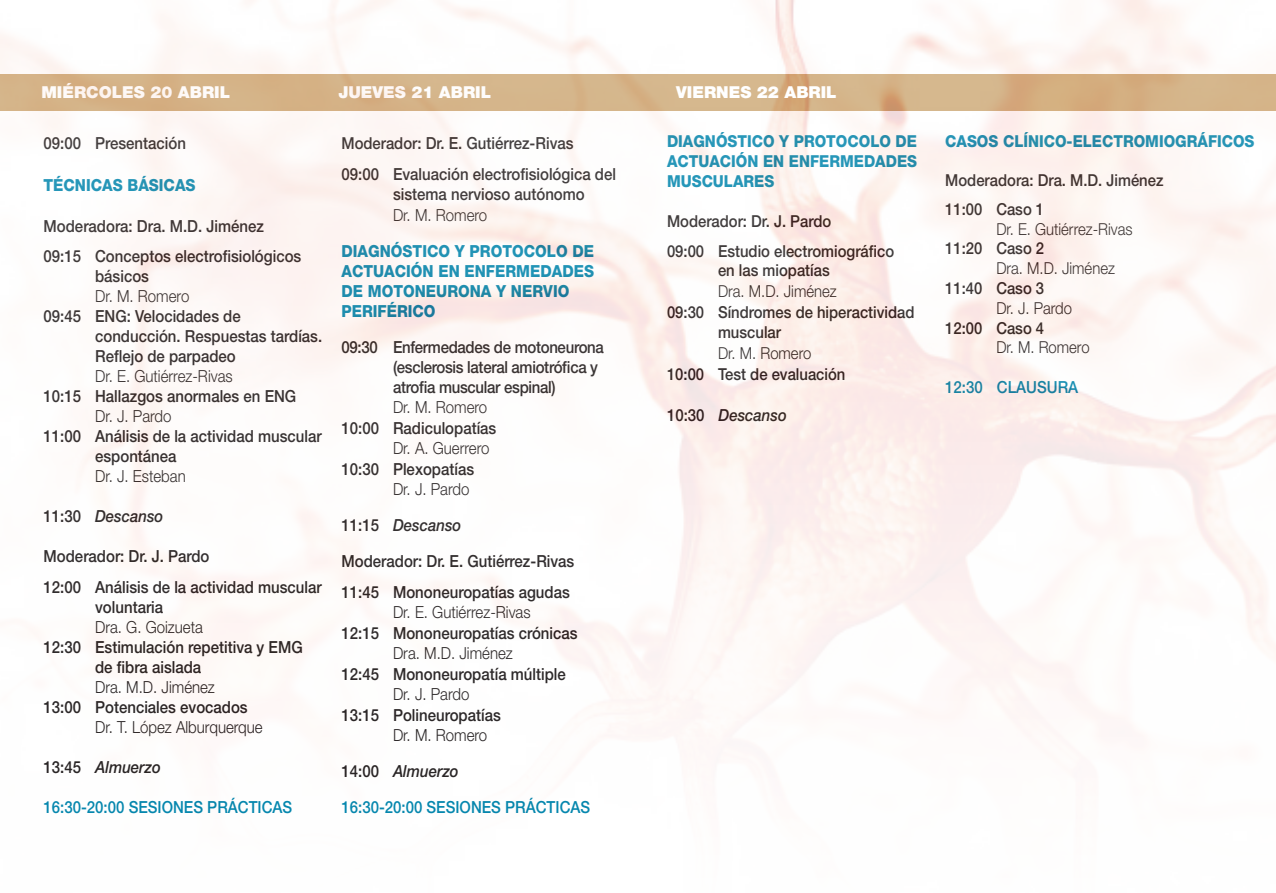
<style>
.page{position:relative;width:1276px;height:893px;background:#fff}
.page>*{position:absolute;margin:0;border:0;box-sizing:border-box;transform-origin:0 0}
.t1{font:500 16.65px/20px "Helvetica Neue LT Std";color:#231f20;scale:.9 1}
.t2{font:300 16.65px "Helvetica Neue LT Std";color:#231f20;scale:.9 1}
.t3{font:500 16.65px/36px "Helvetica Neue LT Std";color:#0085ad;scale:.9 1}
.t4{font:800 16.65px/20px "Helvetica Neue LT Std";color:#0085ad;scale:.9 1}
.t5{font:500 16.65px/20px "Helvetica Neue LT Std";letter-spacing:-.02em;color:#231f20;scale:.9 1}
.t6{font:italic 500 16.65px "Helvetica Neue LT Std";color:#231f20;scale:.9 1}
.t7{font:500 16.5px/29.4px "Helvetica Neue LT Std";color:#231f20;scale:.9 1}
.t8{font:800 16.5px/20px "Helvetica Neue LT Std";color:#0085ad;text-align:justify;scale:.9 1}
.t9{font:300 16.5px "Helvetica Neue LT Std";color:#231f20;scale:.9 1}
.t10{font:900 16.5px "Helvetica Neue LT Std";color:#fff}
.s1{font-style:normal}
.s2{font-size:16.5px}
.s3{font-weight:300}
.s4{font-style:italic}
.s5{font-weight:300;color:#231f20}
.s6{color:#231f20}
.s7{font-style:italic;color:#231f20}
</style>
<div class="page">
<img style="left:0;top:0;width:1276px;height:701px">
<p class="t10" style="left:41px;top:82px;width:190px">MIÉRCOLES 20 ABRIL</p>
<p class="t10" style="left:338px;top:82px;width:154px">JUEVES 21 ABRIL</p>
<p class="t10" style="left:676px;top:82px;width:162px">VIERNES 22 ABRIL</p>
<p class="t1" style="left:44px;top:133px;width:160px">09:00 Presentación</p>
<p class="t4" style="left:44px;top:175px;width:170px">TÉCNICAS BÁSICAS</p>
<p class="t1" style="left:44px;top:210px;width:288px;line-height:30.6px">Moderadora: Dra. M.D. Jiménez<br>09:15 Conceptos electrofisiológicos</p>
<p class="t1" style="left:95px;top:266px;width:61px">básicos</p>
<p class="t2" style="left:95px;top:286px;width:106px">Dr. M. Romero</p>
<p class="t1" style="left:95px;top:306px;width:254px;text-indent:-52px">09:45 ENG: Velocidades de conducción. Respuestas tardías.<br>Reflejo de parpadeo</p>
<p class="t2" style="left:95px;top:366px;width:154px">Dr. E. Gutiérrez-Rivas</p>
<p class="t1" style="left:44px;top:386px;width:282px">10:15 Hallazgos anormales en ENG</p>
<p class="t2" style="left:95px;top:406px;width:86px">Dr. J. Pardo</p>
<p class="t1" style="left:95px;top:426px;width:253px;text-indent:-52px">11:00 Análisis de la actividad muscular espontánea</p>
<p class="t2" style="left:95px;top:466px;width:102px">Dr. J. Esteban</p>
<p class="t6" style="left:44px;top:507px;width:135px"><span class="s1">11:30</span> Descanso</p>
<p class="t1" style="left:44px;top:541px;width:310px;line-height:30.6px">Moderador: Dr. J. Pardo<br>12:00 Análisis de la actividad muscular</p>
<p class="t1" style="left:95px;top:597px;width:77px">voluntaria</p>
<p class="t2" style="left:95px;top:617px;width:121px">Dra. G. Goizueta</p>
<p class="t1" style="left:95px;top:637px;width:232px;text-indent:-52px">12:30 Estimulación repetitiva y EMG de fibra aislada</p>
<p class="t2" style="left:95px;top:677px;width:135px">Dra. M.D. Jiménez</p>
<p class="t1" style="left:44px;top:697px;width:228px">13:00 Potenciales evocados</p>
<p class="t2" style="left:95px;top:717px;width:188px">Dr. T. López Alburquerque</p>
<p class="t6" style="left:44px;top:757px;width:132px"><span class="s1">13:45</span> Almuerzo</p>
<p class="t3" style="left:44px;top:789px;width:278px">16:30-20:00 SESIONES PRÁCTICAS</p>
<p class="t1" style="left:341px;top:128px;width:306px;line-height:31px"><span class="s2">Moderador:</span> Dr. E. Gutiérrez-Rivas<br>09:00 Evaluación electrofisiológica del</p>
<p class="t1" style="left:393px;top:184px;width:215px">sistema nervioso autónomo</p>
<p class="t2" style="left:393px;top:205px;width:106px">Dr. M. Romero</p>
<p class="t4" style="left:341px;top:241px;width:282px">DIAGNÓSTICO Y PROTOCOLO DE<br>ACTUACIÓN EN ENFERMEDADES<br>DE MOTONEURONA Y NERVIO<br>PERIFÉRICO</p>
<p class="t5" style="left:393px;top:337px;width:236px;text-indent:-52px">09:30 Enfermedades de motoneurona (esclerosis lateral amiotrófica y atrofia muscular espinal)</p>
<p class="t2" style="left:393px;top:397px;width:106px">Dr. M. Romero</p>
<p class="t1" style="left:341px;top:417px;width:174px">10:00 Radiculopatías</p>
<p class="t2" style="left:393px;top:438px;width:109px">Dr. A. Guerrero</p>
<p class="t1" style="left:341px;top:458px;width:149px">10:30 Plexopatías</p>
<p class="t1" style="left:341px;top:471px;width:260px;line-height:36px;text-indent:52px"><span class="s3">Dr. J. Pardo<br></span>11:15 <span class="s4">Descanso<br></span>Moderador: Dr. E. Gutiérrez-Rivas</p>
<p class="t1" style="left:341px;top:582px;width:255px">11:45 Mononeuropatías agudas</p>
<p class="t2" style="left:393px;top:602px;width:154px">Dr. E. Gutiérrez-Rivas</p>
<p class="t1" style="left:341px;top:623px;width:264px">12:15 Mononeuropatías crónicas</p>
<p class="t2" style="left:393px;top:643px;width:135px">Dra. M.D. Jiménez</p>
<p class="t1" style="left:341px;top:664px;width:251px">12:45 Mononeuropatía múltiple</p>
<p class="t2" style="left:393px;top:684px;width:86px">Dr. J. Pardo</p>
<p class="t1" style="left:341px;top:705px;width:179px">13:15 Polineuropatías</p>
<p class="t3" style="left:341px;top:717px;width:278px;text-indent:52px"><span class="s5">Dr. M. Romero<br></span><span class="s6">14:00</span> <span class="s7">Almuerzo<br></span>16:30-20:00 SESIONES PRÁCTICAS</p>
<p class="t8" style="left:667px;top:131px;width:279px">DIAGNÓSTICO Y PROTOCOLO DE ACTUACIÓN EN ENFERMEDADES MUSCULARES</p>
<p class="t7" style="left:667px;top:206px;width:254px">Moderador: Dr. J. Pardo<br>09:00 Estudio electromiográfico</p>
<p class="t7" style="left:718px;top:256px;width:126px">en las miopatías</p>
<p class="t9" style="left:718px;top:281px;width:133px">Dra. M.D. Jiménez</p>
<p class="t7" style="left:718px;top:302px;width:220px;line-height:19.8px;text-indent:-51px">09:30 Síndromes de hiperactividad muscular</p>
<p class="t9" style="left:718px;top:343px;width:105px">Dr. M. Romero</p>
<p class="t7" style="left:667px;top:359px;width:200px">10:00 Test de evaluación</p>
<p class="t6" style="left:667px;top:406px;width:135px"><span class="s1">10:30</span> Descanso</p>
<p class="t8" style="left:945px;top:131px;width:345px">CASOS CLÍNICO-ELECTROMIOGRÁFICOS</p>
<p class="t7" style="left:945px;top:166px;width:244px;line-height:28.3px">Moderadora: Dra. M.D. Jiménez<br>11:00 Caso 1</p>
<p class="t9" style="left:996px;top:219px;width:153px">Dr. E. Gutiérrez-Rivas</p>
<p class="t7" style="left:945px;top:234px;width:111px">11:20 Caso 2</p>
<p class="t9" style="left:996px;top:258px;width:133px">Dra. M.D. Jiménez</p>
<p class="t7" style="left:945px;top:273px;width:111px">11:40 Caso 3</p>
<p class="t9" style="left:996px;top:298px;width:86px">Dr. J. Pardo</p>
<p class="t7" style="left:945px;top:313px;width:111px">12:00 Caso 4</p>
<p class="t9" style="left:996px;top:337px;width:105px">Dr. M. Romero</p>
<p class="t3" style="left:945px;top:369px;width:149px">12:30 CLAUSURA</p>
</div>
